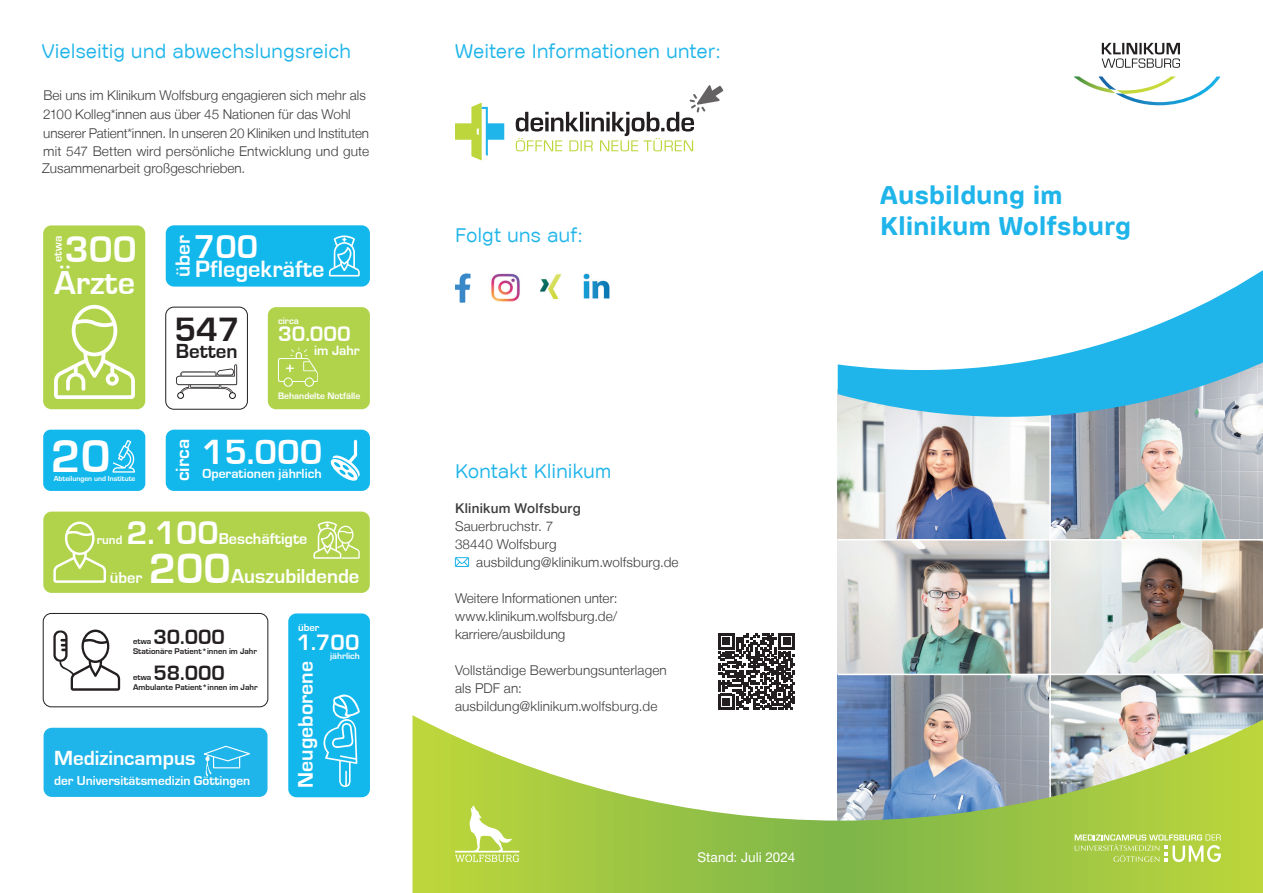
<style>
.page{position:relative;width:1263px;height:893px;background:#fff}
.page>*{position:absolute;margin:0;border:0;box-sizing:border-box;transform-origin:0 0}
.t1{font:700 47.4px "Eurostile";color:#fff}
.t2{font:700 38.25px "Eurostile";color:#fff}
.t3{font:700 36px "Eurostile";color:#fff}
.t4{font:700 34.8px "Eurostile";color:#231f20}
.t5{font:700 34.2px "Eurostile";color:#fff}
.t6{font:700 34.05px "Eurostile";color:#fff}
.t7{font:700 25.5px/31.5px "Kana Sans";letter-spacing:-.005em;color:#1fb5ea}
.t8{font:700 24.3px "Eurostile";color:#fff}
.t9{font:700 22.95px "Eurostile";color:#fff}
.t10{font:700 21.75px "Eurostile";color:#fff}
.t11{font:700 21.45px "Eurostile";color:#231f20}
.t12{font:700 21.15px "Eurostile";color:#fff}
.t13{font:700 21px "Eurostile";color:#231f20}
.t14{font:700 20.85px "Eurostile";color:#fff}
.t15{font:700 19.65px "Eurostile";color:#fff}
.t16{font:19.5px "Kana Sans";letter-spacing:-.005em;color:#1fb5ea}
.t17{font:700 16.35px "Eurostile";color:#fff}
.t18{font:700 16.05px "Eurostile";color:#fff}
.t19{font:700 13.95px "Eurostile";color:#fff}
.t20{font:700 13.65px "Eurostile";color:#fff}
.t21{font:300 13.5px/18px "Helvetica Neue LT";letter-spacing:.005em;color:#3e3e3f}
.t22{font:500 13.5px "Helvetica Neue LT";letter-spacing:.02em;color:#3e3e3f}
.t23{font:13.5px "Helvetica Neue LT Std";letter-spacing:.01em;color:#fff}
.t24{font:700 13.35px "Eurostile";color:#fff}
.t25{font:700 12.75px "Eurostile";color:#fff}
.t26{font:700 12.15px "Eurostile";color:#fff}
.t27{font:700 10.65px "Eurostile";color:#fff}
.t28{font:700 9.75px "Eurostile";color:#fff}
.t29{font:700 9.6px "Eurostile";color:#fff}
.t30{font:700 9.45px "Eurostile";color:#fff}
.t31{font:700 8.55px "Eurostile";color:#231f20}
.t32{font:700 7.5px "Eurostile";color:#fff}
.s1{font-size:33.9px}
.s2{font-size:43.8px}
</style>
<div class="page">
<img style="left:838px;top:417px;width:211px;height:298px">
<img style="left:1051px;top:417px;width:212px;height:298px">
<hr style="left:838px;top:539px;width:425px;height:1px;background:#fff">
<hr style="left:838px;top:674px;width:425px;height:1px;background:#fff">
<svg style="left:412px;top:715px;width:851px;height:178px"></svg>
<svg style="left:838px;top:42px;width:425px;height:375px"></svg>
<svg style="left:1102px;top:43px;width:78px;height:25px"></svg>
<svg style="left:1073px;top:76px;width:147px;height:29px"></svg>
<svg style="left:455px;top:557px;width:14px;height:10px"></svg>
<svg style="left:718px;top:633px;width:77px;height:77px"></svg>
<img style="left:455px;top:273px;width:15px;height:30px">
<img style="left:491px;top:273px;width:29px;height:29px">
<img style="left:540px;top:274px;width:21px;height:26px">
<img style="left:583px;top:273px;width:27px;height:26px">
<svg style="left:1075px;top:834px;width:146px;height:28px;background:#bed86c"></svg>
<svg style="left:455px;top:806px;width:64px;height:56px"></svg>
<div style="left:44px;top:728px;width:223px;height:69px;background:#1fb5ea;border-radius:8px"></div>
<div style="left:43px;top:512px;width:327px;height:81px;background:#b1d34c;border-radius:8px"></div>
<div style="left:166px;top:225px;width:204px;height:62px;background:#12b8ec;border-radius:8px"></div>
<svg style="left:329px;top:235px;width:31px;height:42px"></svg>
<div style="left:43px;top:225px;width:102px;height:184px;background:#b1d34c;border-radius:8px"></div>
<svg style="left:54px;top:305px;width:81px;height:94px"></svg>
<div style="left:288px;top:613px;width:82px;height:184px;background:#12b8ec;border-radius:8px"></div>
<svg style="left:323px;top:694px;width:37px;height:93px"></svg>
<div style="left:166px;top:430px;width:204px;height:61px;background:#12b8ec;border-radius:8px"></div>
<svg style="left:330px;top:440px;width:30px;height:41px"></svg>
<div style="left:43px;top:613px;width:225px;height:94px;border:1px solid #231f20;border-radius:8px"></div>
<svg style="left:53px;top:630px;width:67px;height:61px"></svg>
<svg style="left:313px;top:522px;width:47px;height:37px"></svg>
<svg style="left:53px;top:522px;width:53px;height:61px"></svg>
<div style="left:165px;top:307px;width:83px;height:103px;border:1px solid #231f20;border-radius:8px"></div>
<svg style="left:176px;top:364px;width:61px;height:35px"></svg>
<div style="left:43px;top:430px;width:102px;height:61px;background:#12b8ec;border-radius:7px"></div>
<svg style="left:113px;top:440px;width:22px;height:33px"></svg>
<div style="left:268px;top:307px;width:102px;height:102px;background:#b1d34c;border-radius:8px"></div>
<svg style="left:278px;top:347px;width:40px;height:40px"></svg>
<svg style="left:204px;top:745px;width:46px;height:32px"></svg>
<svg style="left:455px;top:103px;width:49px;height:57px"></svg>
<svg style="left:516px;top:85px;width:207px;height:66px"></svg>
<h3 class="t16" style="left:42px;top:37px;width:311px">Vielseitig und abwechslungsreich</h3>
<p class="t21" style="left:43px;top:85px;width:328px;line-height:19.4px">Bei uns im Klinikum Wolfsburg engagieren sich mehr als<br>2100 Kolleg*innen aus über 45 Nationen für das Wohl unserer Patient*innen. In unseren 20 Kliniken und Instituten</p>
<p class="t21" style="left:42px;top:142px;width:328px;line-height:17.2px">mit 547 Betten wird persönliche Entwicklung und gute<br>Zusammenarbeit großgeschrieben.</p>
<h2 class="t2" style="left:65px;top:229px;width:74px">300</h2>
<h3 class="t6" style="left:194px;top:228px;width:66px">700</h3>
<h3 class="t5" style="left:54px;top:264px;width:82px">Ärzte</h3>
<h3 class="t12" style="left:171px;top:277px;width:43px;rotate:-90deg">über</h3>
<p class="t26" style="left:51px;top:262px;width:27px;rotate:-90deg">etwa</p>
<h3 class="t8" style="left:195px;top:255px;width:131px">Pflegekräfte</h3>
<h1 class="t1" style="left:51px;top:430px;width:61px">20</h1>
<p class="t32" style="left:54px;top:474px;width:83px">Abteilungen und Institute</p>
<h3 class="t4" style="left:174px;top:310px;width:67px">547</h3>
<h3 class="t13" style="left:176px;top:339px;width:63px">Betten</h3>
<p class="t28" style="left:278px;top:315px;width:22px">circa</p>
<h3 class="t10" style="left:278px;top:322px;width:74px">30.000</h3>
<p class="t19" style="left:314px;top:342px;width:47px">im Jahr</p>
<p class="t29" style="left:278px;top:391px;width:83px">Behandelte Notfälle</p>
<h3 class="t15" style="left:172px;top:481px;width:44px;rotate:-90deg">circa</h3>
<h3 class="t3" style="left:202px;top:432px;width:122px">15.000</h3>
<p class="t20" style="left:203px;top:466px;width:121px">Operationen jährlich</p>
<p class="t18" style="left:126px;top:530px;width:182px"><span class="s1">2.100</span>Beschäftigte</p>
<p class="t17" style="left:110px;top:569px;width:34px">über</p>
<p class="t25" style="left:97px;top:533px;width:27px">rund</p>
<h3 class="t14" style="left:149px;top:565px;width:212px"><span class="s2">200</span>Auszubildende</h3>
<p class="t31" style="left:133px;top:637px;width:20px">etwa</p>
<h3 class="t11" style="left:153px;top:625px;width:73px">30.000</h3>
<p class="t31" style="left:133px;top:647px;width:126px">Stationäre Patient*innen im Jahr</p>
<p class="t31" style="left:133px;top:673px;width:20px">etwa</p>
<h3 class="t11" style="left:153px;top:661px;width:73px">58.000</h3>
<p class="t31" style="left:133px;top:683px;width:126px">Ambulante Patient*innen im Jahr</p>
<h3 class="t12" style="left:54px;top:747px;width:143px">Medizincampus</h3>
<p class="t24" style="left:54px;top:774px;width:198px">der Universitätsmedizin Göttingen</p>
<p class="t27" style="left:298px;top:621px;width:23px">über</p>
<h3 class="t9" style="left:297px;top:630px;width:64px">1.700</h3>
<p class="t30" style="left:330px;top:650px;width:31px">jährlich</p>
<h3 class="t10" style="left:294px;top:787px;width:128px;rotate:-90deg">Neugeborene</h3>
<h3 class="t16" style="left:455px;top:37px;width:267px">Weitere Informationen unter:</h3>
<h3 class="t16" style="left:455px;top:221px;width:129px">Folgt uns auf:</h3>
<h3 class="t7" style="left:880px;top:177px;width:252px">Ausbildung im<br>Klinikum Wolfsburg</h3>
<h3 class="t16" style="left:455px;top:457px;width:158px">Kontakt Klinikum</h3>
<p class="t22" style="left:455px;top:500px;width:127px">Klinikum Wolfsburg</p>
<p class="t21" style="left:455px;top:517px;width:100px">Sauerbruchstr. 7</p>
<p class="t21" style="left:455px;top:535px;width:103px">38440 Wolfsburg</p>
<p class="t21" style="left:476px;top:553px;width:204px">ausbildung@klinikum.wolfsburg.de</p>
<p class="t21" style="left:455px;top:589px;width:164px;text-align:justify">Weitere Informationen unter: www.klinikum.wolfsburg.de/ karriere/ausbildung</p>
<p class="t21" style="left:455px;top:661px;width:213px">Vollständige Bewerbungsunterlagen als PDF an: ausbildung@klinikum.wolfsburg.de</p>
<p class="t23" style="left:697px;top:849px;width:99px">Stand: Juli 2024</p>
</div>
